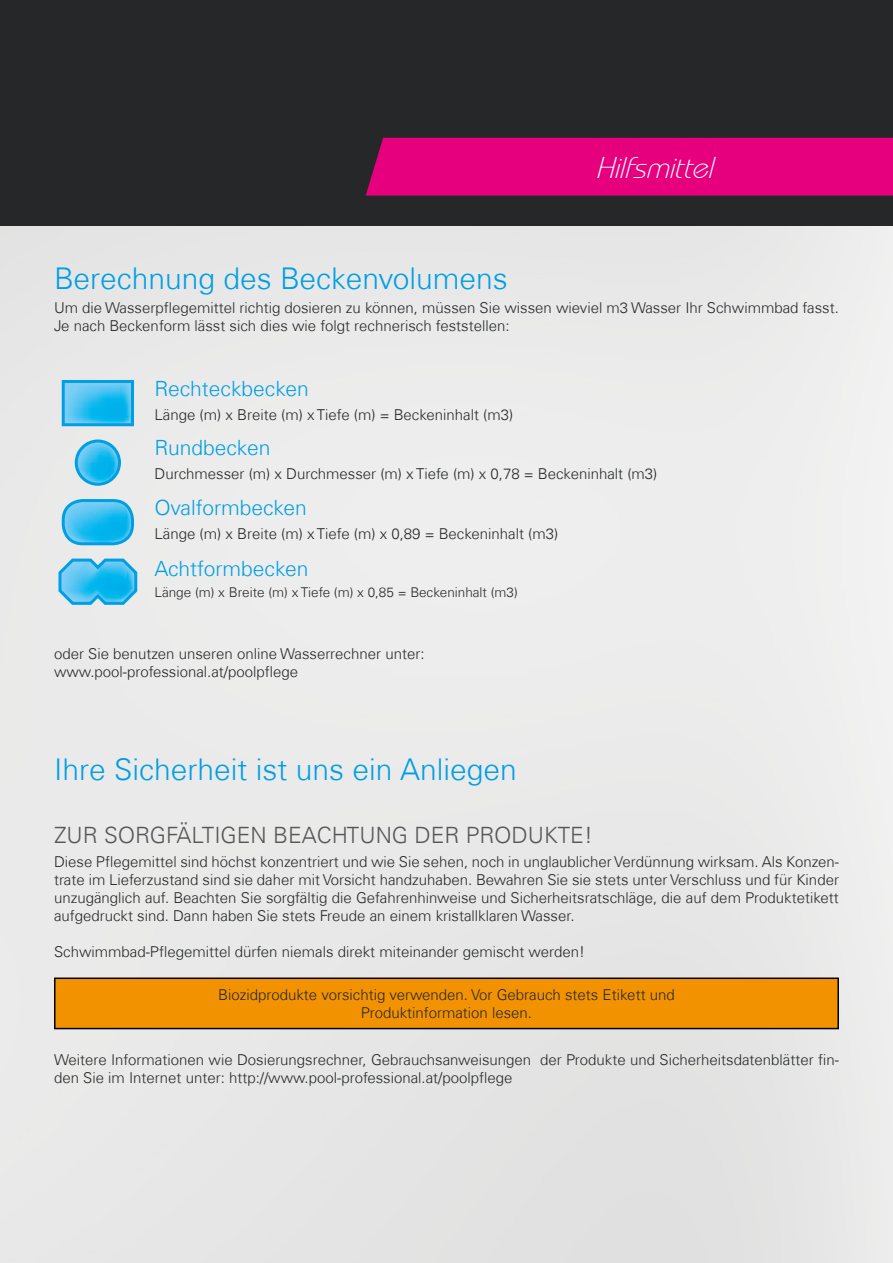
<style>
.page{position:relative;width:893px;height:1263px;background:#fff}
.page>*{position:absolute;margin:0;border:0;box-sizing:border-box;transform-origin:0 0}
.t1{font:300 30px "Univers Com 45";color:#009fe3}
.t2{font:italic 300 30px "Bauhaus IT Cby BT";color:#fff}
.t3{font:300 22.5px "Univers Com 45";color:#575557}
.t4{font:300 21px "Univers Com 45";color:#009fe3}
.t5{font:300 15px/18px "Univers Com 45";color:#252729}
.t6{font:300 13.5px "Univers Com 45";color:#252729}
</style>
<div class="page">
<div style="left:0;top:225px;width:893px;height:1038px;background:#eaeaea"></div>
<div style="left:0;top:0;width:893px;height:225px;background:#252729"></div>
<svg style="left:66px;top:384px;width:64px;height:38px;background:#38bff0"></svg>
<div style="left:62px;top:380px;width:72px;height:46px;border:3px solid #009fe3"></div>
<svg style="left:76px;top:441px;width:43px;height:43px;background:#45c0ed"></svg>
<div style="left:75px;top:439px;width:46px;height:47px;border:3px solid #009fe3;border-radius:50%"></div>
<svg style="left:63px;top:500px;width:69px;height:44px;background:#3dbfee"></svg>
<div style="left:62px;top:499px;width:72px;height:46px;border:3px solid #009fe3;border-radius:20px"></div>
<svg style="left:57px;top:557px;width:83px;height:49px;background:#57c3ec"></svg>
<div style="left:55px;top:978px;width:783px;height:50px;background:#f39200"></div>
<div style="left:54px;top:977px;width:785px;height:52px;border:2px solid #000"></div>
<div style="left:366px;top:138px;width:527px;height:58px;background:#e6007d"></div>
<h1 class="t2" style="left:595px;top:149px;width:128px">Hilfsmittel</h1>
<h1 class="t1" style="left:54px;top:260px;width:455px">Berechnung des Beckenvolumens</h1>
<p class="t5" style="left:54px;top:299px;width:786px">Um die Wasserpflegemittel richtig dosieren zu können, müssen Sie wissen wieviel m3 Wasser Ihr Schwimmbad fasst.<br>Je nach Beckenform lässt sich dies wie folgt rechnerisch feststellen:</p>
<h3 class="t4" style="left:154px;top:375px;width:156px">Rechteckbecken</h3>
<p class="t5" style="left:154px;top:405px;width:360px">Länge (m) x Breite (m) x Tiefe (m) = Beckeninhalt (m3)</p>
<h3 class="t4" style="left:154px;top:435px;width:117px">Rundbecken</h3>
<p class="t5" style="left:154px;top:465px;width:504px">Durchmesser (m) x Durchmesser (m) x Tiefe (m) x 0,78 = Beckeninhalt (m3)</p>
<h3 class="t4" style="left:154px;top:495px;width:154px">Ovalformbecken</h3>
<p class="t5" style="left:154px;top:524px;width:405px">Länge (m) x Breite (m) x Tiefe (m) x 0,89 = Beckeninhalt (m3)</p>
<h3 class="t4" style="left:154px;top:556px;width:155px">Achtformbecken</h3>
<p class="t6" style="left:154px;top:584px;width:365px">Länge (m) x Breite (m) x Tiefe (m) x 0,85 = Beckeninhalt (m3)</p>
<p class="t5" style="left:54px;top:645px;width:372px">oder Sie benutzen unseren online Wasserrechner unter: www.pool-professional.at/poolpflege</p>
<h1 class="t1" style="left:54px;top:751px;width:464px">Ihre Sicherheit ist uns ein Anliegen</h1>
<h2 class="t3" style="left:54px;top:821px;width:540px">ZUR SORGFÄLTIGEN BEACHTUNG DER PRODUKTE!</h2>
<p class="t5" style="left:54px;top:852px;width:786px;text-align:justify">Diese Pflegemittel sind höchst konzentriert und wie Sie sehen, noch in unglaublicher Verdünnung wirksam. Als Konzen&shy;trate im Lieferzustand sind sie daher mit Vorsicht handzuhaben. Bewahren Sie sie stets unter Verschluss und für Kinder unzugänglich auf. Beachten Sie sorgfältig die Gefahrenhinweise und Sicherheitsratschläge, die auf dem Produktetikett aufgedruckt sind. Dann haben Sie stets Freude an einem kristallklaren Wasser.</p>
<p class="t5" style="left:54px;top:942px;width:532px">Schwimmbad-Pflegemittel dürfen niemals direkt miteinander gemischt werden!</p>
<p class="t5" style="left:218px;top:985px;width:458px;text-align:center">Biozidprodukte vorsichtig verwenden. Vor Gebrauch stets Etikett und<br>Produktinformation lesen.</p>
<p class="t5" style="left:54px;top:1051px;width:786px">Weitere Informationen wie Dosierungsrechner, Gebrauchsanweisungen der Produkte und Sicherheitsdatenblätter fin&shy;den Sie im Internet unter: http://www.pool-professional.at/poolpflege</p>
</div>
